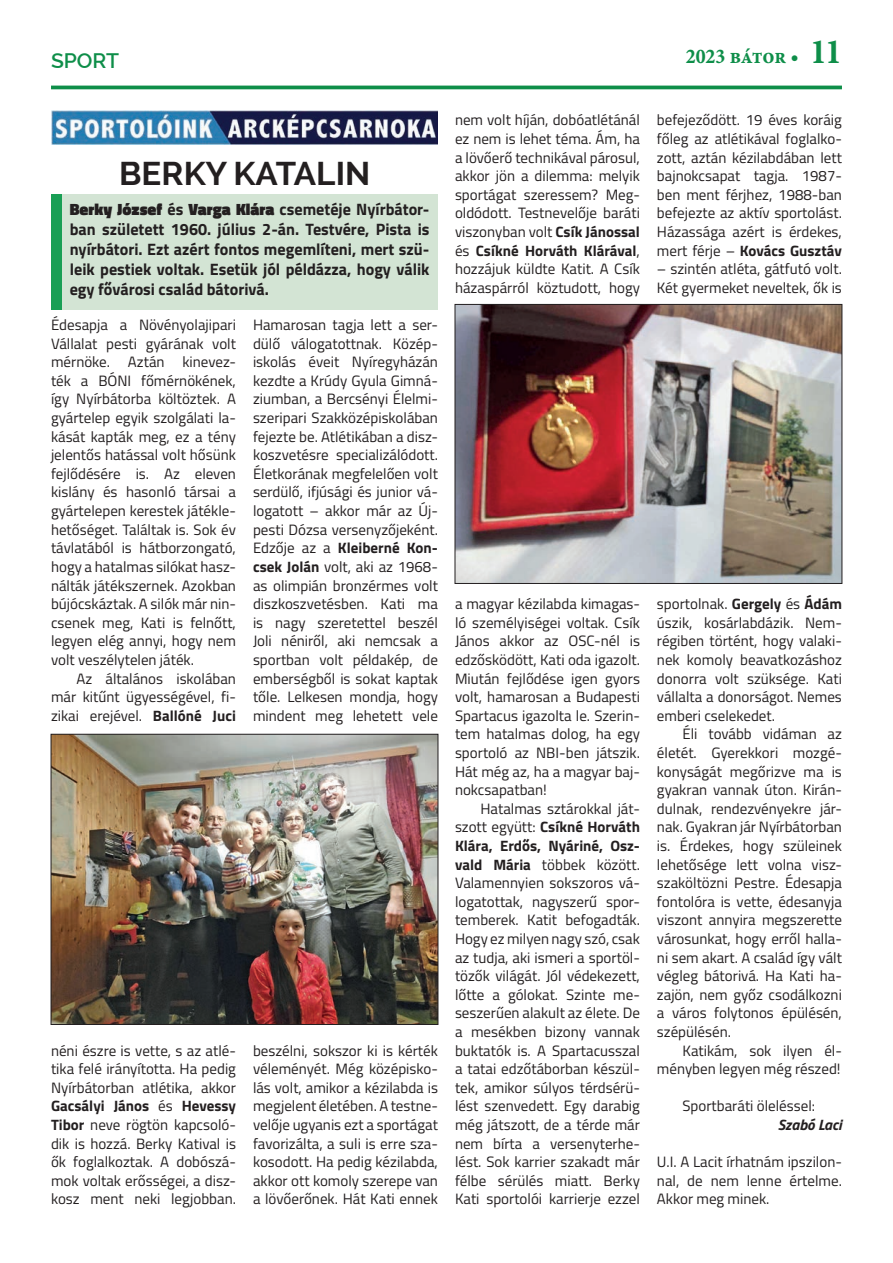
<style>
.page{position:relative;width:893px;height:1263px;background:#fff}
.page>*{position:absolute;margin:0;border:0;box-sizing:border-box;transform-origin:0 0}
.t1{font:700 33px "Raleway";color:#231f20}
.t2{font:21px "Minion Pro Bold Cn Capt";letter-spacing:-.005em;color:#0e8e49}
.t3{font:600 21px "Raleway";color:#0e8e49}
.t4{font:700 16.5px/19.8px "Titillium";color:#231f20;text-align:justify}
.t5{font:15px/18.6px "Titillium";color:#231f20;text-align:justify}
.t6{font:italic 700 15px "Titillium";color:#231f20}
.s1{font-size:35.55px}
.s2{font-weight:900}
.s3{font-weight:700}
</style>
<div class="page">
<hr style="left:51px;top:86px;width:791px;height:3px;background:#0e8e49">
<img style="left:457px;top:306px;width:383px;height:276px">
<div style="left:455px;top:304px;width:387px;height:280px;border:1px solid #231f20"></div>
<img style="left:51px;top:111px;width:387px;height:33px">
<div style="left:51px;top:195px;width:387px;height:115px;background:#d3e4d4"></div>
<div style="left:51px;top:195px;width:10px;height:115px;background:#199f55"></div>
<img style="left:53px;top:736px;width:383px;height:287px">
<div style="left:51px;top:734px;width:387px;height:291px;border:1px solid #231f20"></div>
<h2 class="t3" style="left:51px;top:48px;width:70px">SPORT</h2>
<h2 class="t2" style="left:686px;top:42px;width:158px">2023 bátor • <span class="s1">11</span></h2>
<h1 class="t1" style="left:119px;top:155px;width:253px">BERKY KATALIN</h1>
<p class="t4" style="left:70px;top:199px;width:361px"><span class="s2">Berky József</span> és <span class="s2">Varga Klára</span> csemetéje Nyírbátor&shy;ban született 1960. július 2-án. Testvére, Pista is nyírbátori. Ezt azért fontos megemlíteni, mert szü&shy;leik pestiek voltak. Esetük jól példázza, hogy válik egy fővárosi család bátorivá.</p>
<p class="t5" style="left:253px;top:315px;width:186px">Hamarosan tagja lett a ser&shy;dülő válogatottnak. Közép&shy;iskolás éveit Nyíregyházán kezdte a Krúdy Gyula Gimná&shy;ziumban, a Bercsényi Élelmi&shy;szeripari Szakközépiskolában fejezte be. Atlétikában a disz&shy;koszvetésre specializálódott.<br>Életkorának megfelelően volt serdülő, ifjúsági és junior vá&shy;logatott – akkor már az Új&shy;pesti Dózsa versenyzőjeként.<br>Edzője az a <span class="s3">Kleiberné Kon&shy;csek Jolán</span> volt, aki az 1968- as olimpián bronzérmes volt diszkoszvetésben. Kati ma is nagy szeretettel beszél Joli néniről, aki nemcsak a sportban volt példakép, de emberségből is sokat kaptak tőle. Lelkesen mondja, hogy mindent meg lehetett vele</p>
<p class="t5" style="left:51px;top:315px;width:186px">Édesapja a Növényolajipari Vállalat pesti gyárának volt mérnöke. Aztán kinevez&shy;ték a BÓNI főmérnökének, így Nyírbátorba költöztek. A gyártelep egyik szolgálati la&shy;kását kapták meg, ez a tény jelentős hatással volt hősünk fejlődésére is. Az eleven kislány és hasonló társai a gyártelepen kerestek játékle&shy;hetőséget. Találtak is. Sok év távlatából is hátborzongató, hogy a hatalmas silókat hasz&shy;nálták játékszernek. Azokban bújócskáztak. A silók már nin&shy;csenek meg, Kati is felnőtt, legyen elég annyi, hogy nem volt veszélytelen játék.</p>
<p class="t5" style="left:51px;top:668px;width:186px;text-indent:26px">Az általános iskolában már kitűnt ügyességével, fi&shy;zikai erejével. <span class="s3">Ballóné Juci</span></p>
<p class="t5" style="left:51px;top:1040px;width:186px">néni észre is vette, s az atlé&shy;tika felé irányította. Ha pedig Nyírbátorban atlétika, akkor <span class="s3">Gacsályi János</span> és <span class="s3">Hevessy Tibor</span> neve rögtön kapcsoló&shy;dik is hozzá. Berky Katival is ők foglalkoztak. A dobószá&shy;mok voltak erősségei, a disz&shy;kosz ment neki legjobban.</p>
<p class="t5" style="left:253px;top:1040px;width:186px">beszélni, sokszor ki is kérték véleményét. Még középisko&shy;lás volt, amikor a kézilabda is megjelent életében. A testne&shy;velője ugyanis ezt a sportágat favorizálta, a suli is erre sza&shy;kosodott. Ha pedig kézilabda, akkor ott komoly szerepe van a lövőerőnek. Hát Kati ennek</p>
<p class="t5" style="left:455px;top:110px;width:186px">nem volt híján, dobóatlétánál ez nem is lehet téma. Ám, ha a lövőerő technikával párosul, akkor jön a dilemma: melyik sportágat szeressem? Meg&shy;oldódott. Testnevelője baráti viszonyban volt <span class="s3">Csík Jánossal </span>és <span class="s3">Csíkné Horváth Klárával</span>, hozzájuk küldte Katit. A Csík házaspárról köztudott, hogy</p>
<p class="t5" style="left:455px;top:594px;width:186px">a magyar kézilabda kimagas&shy;ló személyiségei voltak. Csík János akkor az OSC-nél is edzősködött, Kati oda igazolt.<br>Miután fejlődése igen gyors volt, hamarosan a Budapesti Spartacus igazolta le. Szerin&shy;tem hatalmas dolog, ha egy sportoló az NBI-ben játszik.<br>Hát még az, ha a magyar baj&shy;nokcsapatban!</p>
<p class="t5" style="left:455px;top:798px;width:186px;text-indent:26px">Hatalmas sztárokkal ját&shy;szott együtt: <span class="s3">Csíkné Horváth Klára, Erdős, Nyáriné, Osz&shy;vald Mária</span> többek között.<br>Valamennyien sokszoros vá&shy;logatottak, nagyszerű spor&shy;temberek. Katit befogadták.<br>Hogy ez milyen nagy szó, csak az tudja, aki ismeri a sportöl&shy;tözők világát. Jól védekezett, lőtte a gólokat. Szinte me&shy;seszerűen alakult az élete. De a mesékben bizony vannak buktatók is. A Spartacusszal a tatai edzőtáborban készül&shy;tek, amikor súlyos térdsérü&shy;lést szenvedett. Egy darabig még játszott, de a térde már nem bírta a versenyterhe&shy;lést. Sok karrier szakadt már félbe sérülés miatt. Berky Kati sportolói karrierje ezzel</p>
<p class="t5" style="left:657px;top:110px;width:186px">befejeződött. 19 éves koráig főleg az atlétikával foglalko&shy;zott, aztán kézilabdában lett bajnokcsapat tagja. 1987- ben ment férjhez, 1988-ban befejezte az aktív sportolást.<br>Házassága azért is érdekes, mert férje – <span class="s3">Kovács Gusztáv</span></p>
<p class="t5" style="left:657px;top:259px;width:186px">– szintén atléta, gátfutó volt.<br>Két gyermeket neveltek, ők is</p>
<p class="t5" style="left:657px;top:594px;width:186px">sportolnak. <span class="s3">Gergely</span> és <span class="s3">Ádám </span>úszik, kosárlabdázik. Nem&shy;régiben történt, hogy valaki&shy;nek komoly beavatkozáshoz donorra volt szüksége. Kati vállalta a donorságot. Nemes emberi cselekedet.</p>
<p class="t5" style="left:657px;top:724px;width:186px;text-indent:26px">Éli tovább vidáman az életét. Gyerekkori mozgé&shy;konyságát megőrizve ma is gyakran vannak úton. Kirán&shy;dulnak, rendezvényekre jár&shy;nak. Gyakran jár Nyírbátorban is. Érdekes, hogy szüleinek lehetősége lett volna vis - szaköltözni Pestre. Édesapja fontolóra is vette, édesanyja viszont annyira megszerette városunkat, hogy erről halla&shy;ni sem akart. A család így vált végleg bátorivá. Ha Kati ha&shy;zajön, nem győz csodálkozni a város folytonos épülésén, szépülésén.</p>
<p class="t5" style="left:657px;top:1040px;width:186px;text-align:right">Katikám, sok ilyen él&shy;ményben legyen még részed!</p>
<p class="t5" style="left:682px;top:1096px;width:134px">Sportbaráti öleléssel:</p>
<p class="t6" style="left:778px;top:1113px;width:66px">Szabó Laci</p>
<p class="t5" style="left:657px;top:1152px;width:186px">U.I. A Lacit írhatnám ipszilon&shy;nal, de nem lenne értelme.<br>Akkor meg minek.</p>
</div>
